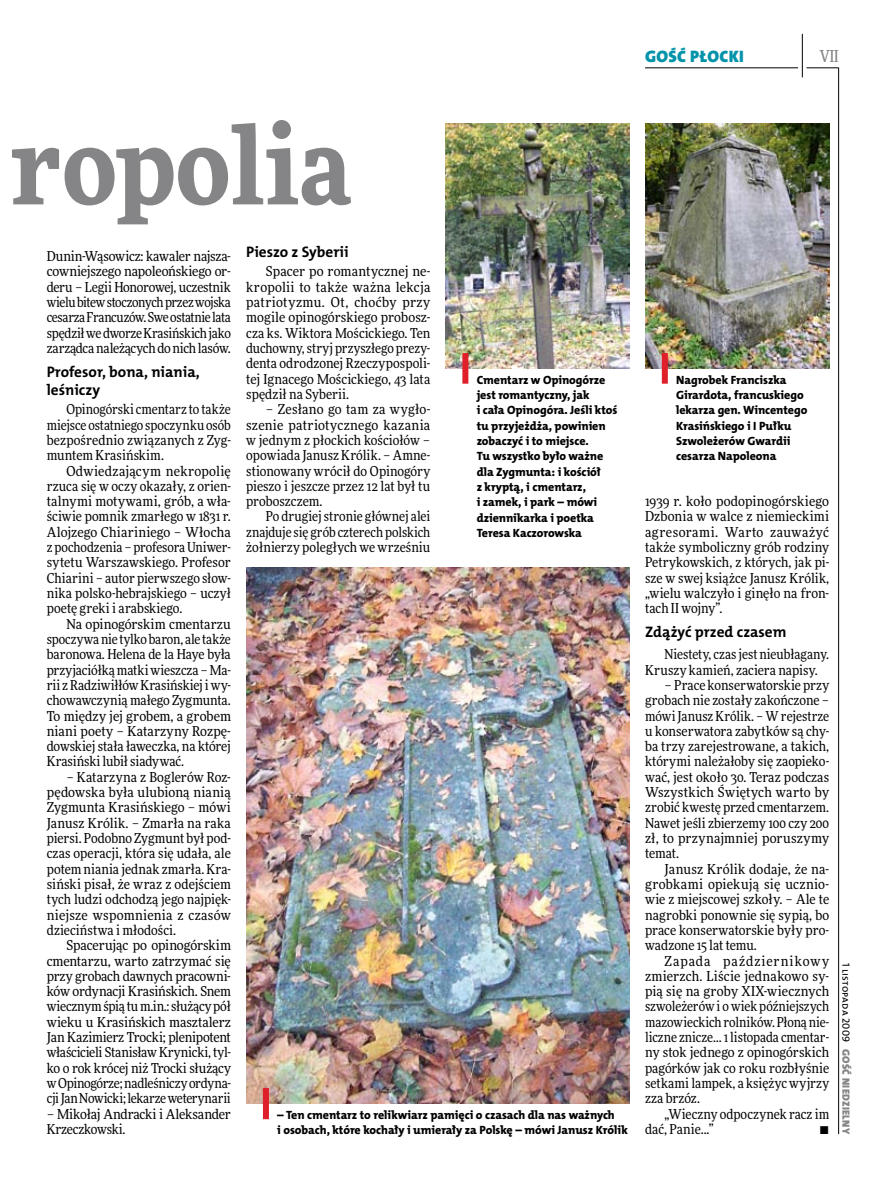
<style>
.page{position:relative;width:893px;height:1191px;background:#fff}
.page>*{position:absolute;margin:0;border:0;box-sizing:border-box;transform-origin:0 0}
.t1{font:900 108px "Freeday Narrow";color:#858486}
.t2{font:16.65px "The Mix HP9 Blk";letter-spacing:.02em;color:#0093aa}
.t3{font:500 16.5px "Freeday Narrow";color:#858486;scale:.9 1}
.t4{font:15.3px/17.7px "The Mix HP7 Bld";color:#000}
.t5{font:13.65px/15.3px "Freeday Narrow News";color:#000;text-align:justify}
.t6{font:12px/15.3px "The Mix HP8 Ex Bld";letter-spacing:-.005em;color:#000}
.t7{font:10.5px "The Mix HP9 Blk";letter-spacing:.025em;color:#858486}
.t8{font:10.5px "The Mix HP5 Plain";letter-spacing:.015em;color:#000}
</style>
<div class="page">
<hr style="left:806px;top:68px;width:33px;height:1px;background:#000">
<hr style="left:645px;top:68px;width:153px;height:1px;background:#000">
<hr style="left:838px;top:68px;width:1px;height:1066px;background:#000">
<hr style="left:802px;top:34px;width:1px;height:43px;background:#000">
<img style="left:446px;top:123px;width:184px;height:246px">
<img style="left:246px;top:567px;width:384px;height:536px">
<img style="left:645px;top:123px;width:184px;height:245px">
<div style="left:662px;top:353px;width:6px;height:31px;background:#df1f2a"></div>
<div style="left:462px;top:353px;width:6px;height:31px;background:#df1f2a"></div>
<div style="left:263px;top:1088px;width:6px;height:31px;background:#df1f2a"></div>
<p class="t2" style="left:645px;top:46px;width:100px">GOŚĆ PŁOCKI</p>
<p class="t3" style="left:820px;top:46px;width:22px">VII</p>
<h1 class="t1" style="left:10px;top:95px;width:342px">ropolia</h1>
<p class="t5" style="left:47px;top:248px;width:186px">Dunin-Wąsowicz: kawaler najsza&shy;cowniejszego napoleońskiego or&shy;deru – Legii Honorowej, uczestnik wielu bitew stoczonych przez wojska cesarza Francuzów. Swe ostatnie lata spędził we dworze Krasińskich jako zarządca należących do nich lasów.</p>
<p class="t4" style="left:47px;top:363px;width:154px">Profesor, bona, niania, leśniczy</p>
<p class="t5" style="left:47px;top:401px;width:186px;text-indent:20px">Opinogórski cmentarz to także miejsce ostatniego spoczynku osób bezpośrednio związanych z Zyg&shy;muntem Krasińskim.</p>
<p class="t5" style="left:47px;top:463px;width:186px;text-indent:20px">Odwiedzającym nekropolię rzuca się w oczy okazały, z orien&shy;talnymi motywami, grób, a wła&shy;ściwie pomnik zmarłego w 1831 r.<br>Alojzego Chiariniego – Włocha z pochodzenia – profesora Uniwer&shy;sytetu Warszawskiego. Profesor Chiarini – autor pierwszego słow&shy;nika polsko-hebrajskiego – uczył poetę greki i arabskiego.</p>
<p class="t5" style="left:47px;top:616px;width:186px;text-indent:20px">Na opinogórskim cmentarzu spoczywa nie tylko baron, ale także baronowa. Helena de la Haye była przyjaciółką matki wieszcza – Ma&shy;rii zRadziwiłłów Krasińskiej i wy&shy;chowawczynią małego Zygmunta.<br>To między jej grobem, a grobem niani poety – Katarzyny Rozpę&shy;dowskiej stała ławeczka, na której Krasiński lubił siadywać.</p>
<p class="t5" style="left:47px;top:769px;width:186px;text-indent:20px">– Katarzyna z Boglerów Roz&shy;pędowska była ulubioną nianią Zygmunta Krasińskiego – mówi Janusz Królik. – Zmarła na raka piersi. Podobno Zygmunt był pod&shy;czas operacji, która się udała, ale potem niania jednak zmarła. Kra&shy;siński pisał, że wraz z odejściem tych ludzi odchodzą jego najpięk&shy;niejsze wspomnienia z czasów dzieciństwa i młodości.</p>
<p class="t5" style="left:47px;top:937px;width:186px;text-indent:20px">Spacerując po opinogórskim cmentarzu, warto zatrzymać się przy grobach dawnych pracowni&shy;ków ordynacji Krasińskich. Snem wiecznym śpią tu m.in.: służący pół wieku u Krasińskich masztalerz Jan Kazimierz Trocki; plenipotent właścicieli Stanisław Krynicki, tyl&shy;ko o rok krócej niż Trocki służący wOpinogórze; nadleśniczy ordyna&shy;cji Jan Nowicki; lekarze weterynarii</p>
<p class="t5" style="left:47px;top:1106px;width:186px">– Mikołaj Andracki i Aleksander<br>Krzeczkowski.</p>
<p class="t4" style="left:246px;top:243px;width:104px">Pieszo z Syberii</p>
<p class="t5" style="left:246px;top:264px;width:186px;text-indent:20px">Spacer po romantycznej ne&shy;kropolii to także ważna lekcja patriotyzmu. Ot, choćby przy mogile opinogórskiego probosz&shy;cza ks. Wiktora Mościckiego. Ten duchowny, stryj przyszłego prezy&shy;denta odrodzonej Rzeczypospoli&shy;tej Ignacego Mościckiego, 43 lata spędził na Syberii.</p>
<p class="t5" style="left:246px;top:401px;width:186px;text-indent:20px">– Zesłano go tam za wygło&shy;szenie patriotycznego kazania w jednym z płockich kościołów – opowiada Janusz Królik. – Amne&shy;stionowany wrócił do Opinogóry pieszo i jeszcze przez 12 lat był tu proboszczem.</p>
<p class="t5" style="left:246px;top:509px;width:186px;text-indent:20px">Po drugiej stronie głównej alei znajduje się grób czterech polskich żołnierzy poległych we wrześniu</p>
<p class="t6" style="left:477px;top:372px;width:142px">Cmentarz w Opinogórze jest romantyczny, jak<br>i cała Opinogóra. Jeśli ktoś tu przyjeżdża, powinien zobaczyć i to miejsce.<br>Tu wszystko było ważne dla Zygmunta: i kościół<br>z kryptą, i cmentarz,<br>i zamek, i park – mówi dziennikarka i poetka<br>Teresa Kaczorowska</p>
<p class="t6" style="left:277px;top:1107px;width:352px">– Ten cmentarz to relikwiarz pamięci o czasach dla nas ważnych<br>i osobach, które kochały i umierały za Polskę – mówi Janusz Królik</p>
<p class="t6" style="left:676px;top:372px;width:133px">Nagrobek Franciszka<br>Girardota, francuskiego lekarza gen. Wincentego<br>Krasińskiego i I Pułku<br>Szwoleżerów Gwardii cesarza Napoleona</p>
<p class="t5" style="left:645px;top:493px;width:186px">1939 r. koło podopinogórskiego Dzbonia w walce z niemieckimi agresorami. Warto zauważyć także symboliczny grób rodziny Petrykowskich, z których, jak pi&shy;sze w swej książce Janusz Królik, „wielu walczyło i ginęło na fron&shy;tach II wojny”.</p>
<p class="t4" style="left:645px;top:623px;width:143px">Zdążyć przed czasem</p>
<p class="t5" style="left:645px;top:646px;width:186px;text-indent:20px">Niestety, czas jest nieubłagany.<br>Kruszy kamień, zaciera napisy.</p>
<p class="t5" style="left:645px;top:677px;width:186px;text-indent:20px">– Prace konserwatorskie przy grobach nie zostały zakończone – mówi Janusz Królik. – W rejestrze u konserwatora zabytków są chy&shy;ba trzy zarejestrowane, a takich, którymi należałoby się zaopieko&shy;wać, jest około 30. Teraz podczas Wszystkich Świętych warto by zrobić kwestę przed cmentarzem.<br>Nawet jeśli zbierzemy 100 czy 200 zł, to przynajmniej poruszymy temat.</p>
<p class="t5" style="left:645px;top:861px;width:186px;text-indent:20px">Janusz Królik dodaje, że na&shy;grobkami opiekują się ucznio&shy;wie z miejscowej szkoły. – Ale te nagrobki ponownie się sypią, bo prace konserwatorskie były pro&shy;wadzone 15 lat temu.</p>
<p class="t5" style="left:645px;top:953px;width:186px;text-indent:20px">Zapada październikowy zmierzch. Liście jednakowo sy&shy;pią się na groby XIX-wiecznych szwoleżerów i o wiek późniejszych mazowieckich rolników. Płoną nie&shy;liczne znicze… 1 listopada cmentar&shy;ny stok jednego z opinogórskich pagórków jak co roku rozbłyśnie setkami lampek, a księżyc wyjrzy zza brzóz.</p>
<p class="t5" style="left:645px;top:1106px;width:186px;text-indent:20px">„Wieczny odpoczynek racz im dać, Panie...”</p>
<p class="t5" style="left:819px;top:1121px;width:11px">•</p>
<p class="t8" style="left:853px;top:962px;width:81px;rotate:90deg">1 listopada 2009</p>
<p class="t7" style="left:853px;top:1049px;width:86px;rotate:90deg">GOŚĆ NIEDZIELNY</p>
</div>
